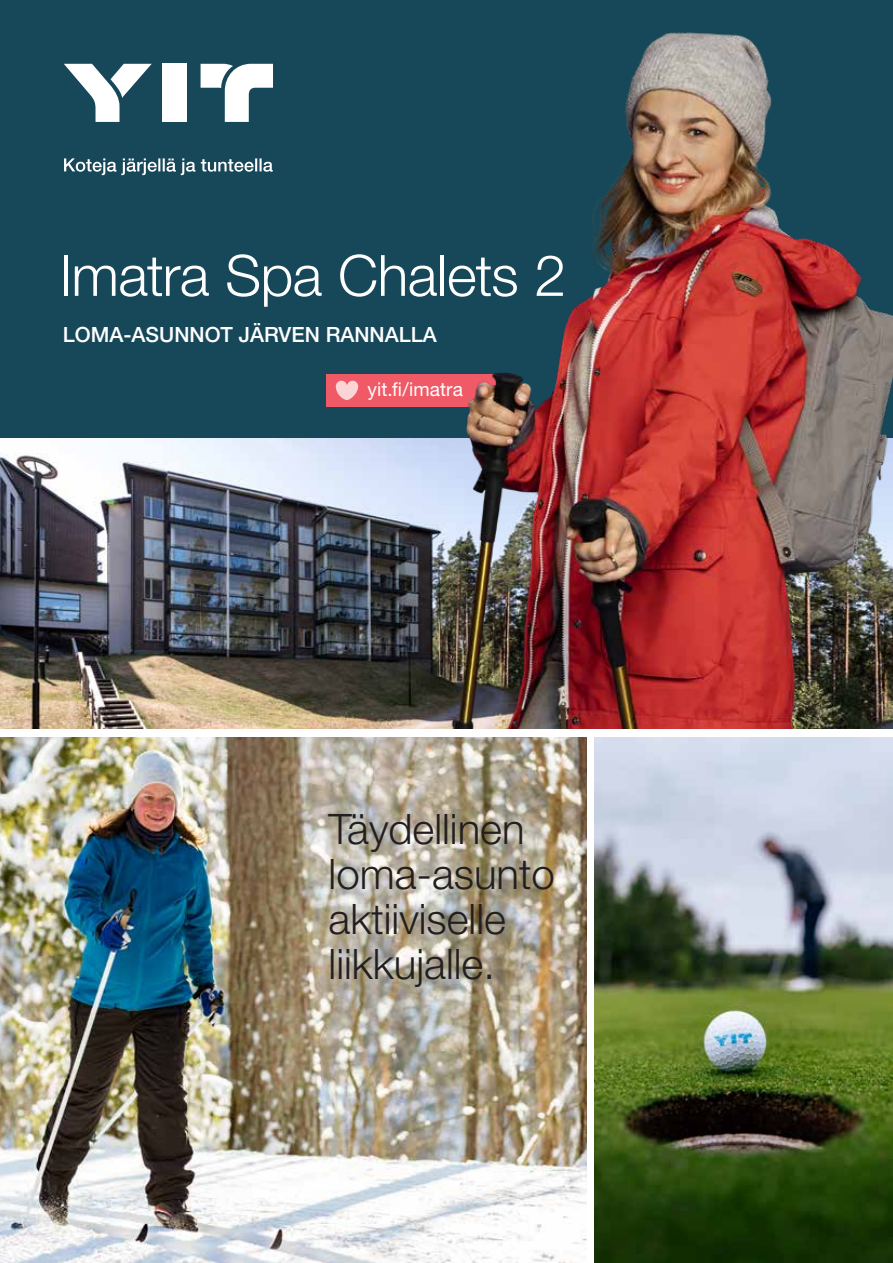
<style>
.page{position:relative;width:893px;height:1263px;background:#fff}
.page>*{position:absolute;margin:0;border:0;box-sizing:border-box;transform-origin:0 0}
.t1{font:300 57px "Helvetica Neue LT Pro";letter-spacing:-.015em;color:#fff}
.t2{font:300 42px/45px "Helvetica Neue LT Pro";color:#231f20}
.t3{font:500 21px "Helvetica Neue LT Pro";color:#fff}
.t4{font:19.05px "Helvetica Neue LT Pro";letter-spacing:.005em;color:#fff}
</style>
<div class="page">
<img style="left:0;top:737px;width:587px;height:526px">
<img style="left:595px;top:737px;width:298px;height:526px">
<img style="left:0;top:438px;width:446px;height:290px">
<div style="left:0;top:0;width:893px;height:438px;background:#174859"></div>
<div style="left:162px;top:64px;width:25px;height:58px;background:#fff"></div>
<svg style="left:64px;top:64px;width:88px;height:58px"></svg>
<svg style="left:201px;top:64px;width:72px;height:58px"></svg>
<svg style="left:64px;top:158px;width:209px;height:17px"></svg>
<div style="left:327px;top:374px;width:186px;height:33px;background:#f05a67"></div>
<svg style="left:336px;top:381px;width:22px;height:19px"></svg>
<img style="left:446px;top:32px;width:447px;height:696px">
<h1 class="t1" style="left:60px;top:241px;width:508px">Imatra Spa Chalets 2</h1>
<p class="t3" style="left:63px;top:322px;width:376px">LOMA-ASUNNOT JÄRVEN RANNALLA</p>
<p class="t4" style="left:368px;top:377px;width:97px">yit.fi/imatra</p>
<p class="t2" style="left:329px;top:806px;width:228px">Täydellinen loma-asunto aktiiviselle liikkujalle.</p>
</div>
